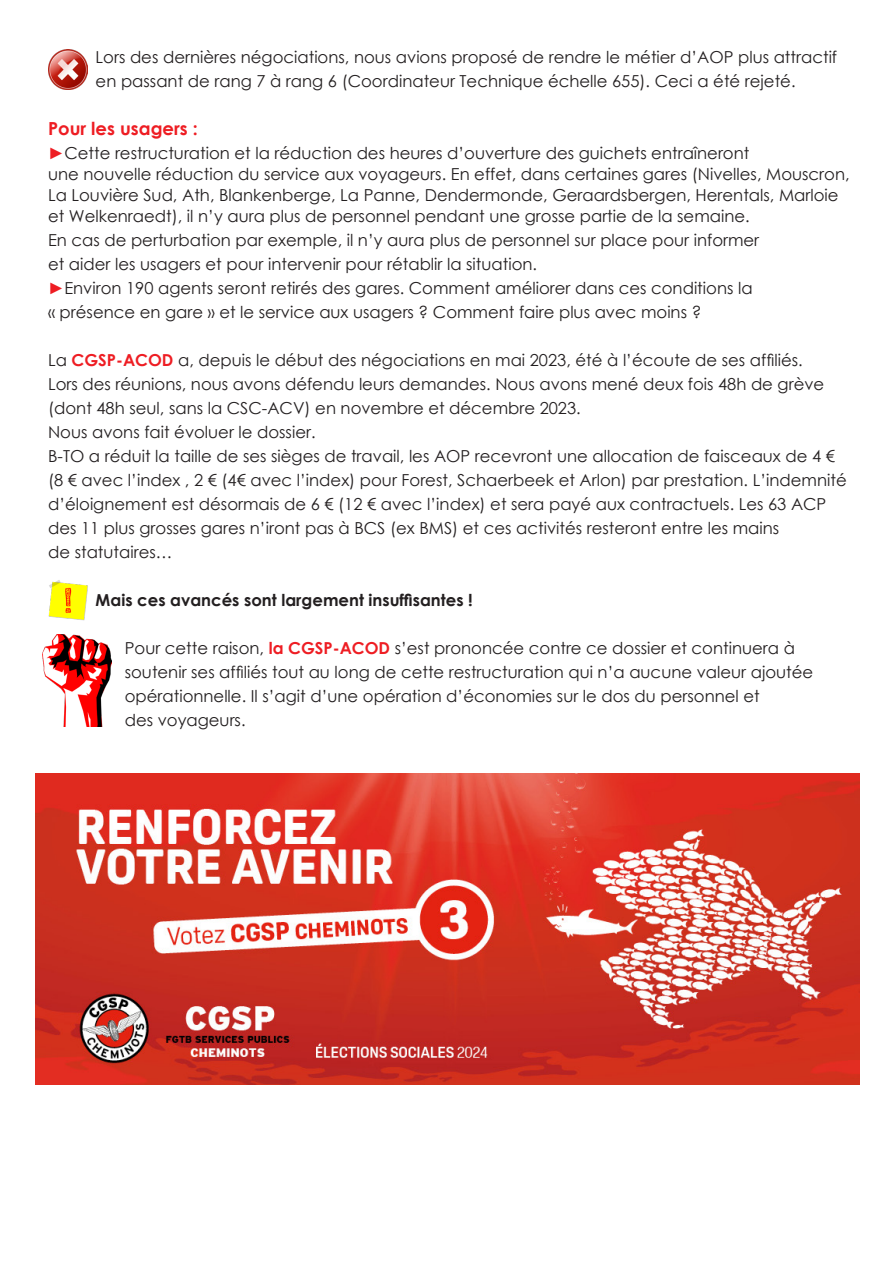
<style>
.page{position:relative;width:893px;height:1263px;background:#fff}
.page>*{position:absolute;margin:0;border:0;box-sizing:border-box;transform-origin:0 0}
.t1{font:700 18px "Century Gothic";color:#ee1d23}
.t2{font:16.5px/24px "Century Gothic";color:#231f20}
.t3{font:700 16.5px "Century Gothic";color:#231f20}
.s1{color:#ee1d23}
.s2{font-weight:700;color:#ee1d23}
</style>
<div class="page">
<img style="left:48px;top:580px;width:40px;height:41px">
<img style="left:43px;top:634px;width:68px;height:93px">
<img style="left:35px;top:774px;width:824px;height:311px">
<img style="left:48px;top:50px;width:40px;height:39px">
<p class="t2" style="left:96px;top:45px;width:743px">Lors des dernières négociations, nous avions proposé de rendre le métier d’AOP plus attractif en passant de rang 7 à rang 6 (Coordinateur Technique échelle 655). Ceci a été rejeté.</p>
<p class="t1" style="left:48px;top:115px;width:151px">Pour les usagers :</p>
<p class="t2" style="left:48px;top:143px;width:803px;line-height:21px"><span class="s1">►</span>Cette restructuration et la réduction des heures d’ouverture des guichets entraîneront<br>une nouvelle réduction du service aux voyageurs. En effet, dans certaines gares (Nivelles, Mouscron, La Louvière Sud, Ath, Blankenberge, La Panne, Dendermonde, Geraardsbergen, Herentals, Marloie et Welkenraedt), il n’y aura plus de personnel pendant une grosse partie de la semaine.</p>
<p class="t2" style="left:48px;top:228px;width:713px">En cas de perturbation par exemple, il n’y aura plus de personnel sur place pour informer et aider les usagers et pour intervenir pour rétablir la situation.</p>
<p class="t2" style="left:48px;top:276px;width:706px"><span class="s1">►</span>Environ 190 agents seront retirés des gares. Comment améliorer dans ces conditions la « présence en gare » et le service aux usagers ? Comment faire plus avec moins ?</p>
<p class="t2" style="left:48px;top:348px;width:778px">La <span class="s2">CGSP-ACOD</span> a, depuis le début des négociations en mai 2023, été à l’écoute de ses affiliés.<br>Lors des réunions, nous avons défendu leurs demandes. Nous avons mené deux fois 48h de grève (dont 48h seul, sans la CSC-ACV) en novembre et décembre 2023.</p>
<p class="t2" style="left:48px;top:420px;width:269px">Nous avons fait évoluer le dossier.</p>
<p class="t2" style="left:48px;top:444px;width:800px">B-TO a réduit la taille de ses sièges de travail, les AOP recevront une allocation de faisceaux de 4 € (8 € avec l’index , 2 € (4€ avec l’index) pour Forest, Schaerbeek et Arlon) par prestation. L’indemnité d’éloignement est désormais de 6 € (12 € avec l’index) et sera payé aux contractuels. Les 63 ACP des 11 plus grosses gares n’iront pas à BCS (ex BMS) et ces activités resteront entre les mains<br>de statutaires…</p>
<p class="t3" style="left:96px;top:588px;width:379px">Mais ces avancés sont largement insuffisantes !</p>
<p class="t2" style="left:125px;top:636px;width:690px">Pour cette raison, <span class="s2">la CGSP-ACOD</span> s’est prononcée contre ce dossier et continuera à soutenir ses affiliés tout au long de cette restructuration qui n’a aucune valeur ajoutée opérationnelle. Il s’agit d’une opération d’économies sur le dos du personnel et<br>des voyageurs.</p>
</div>
